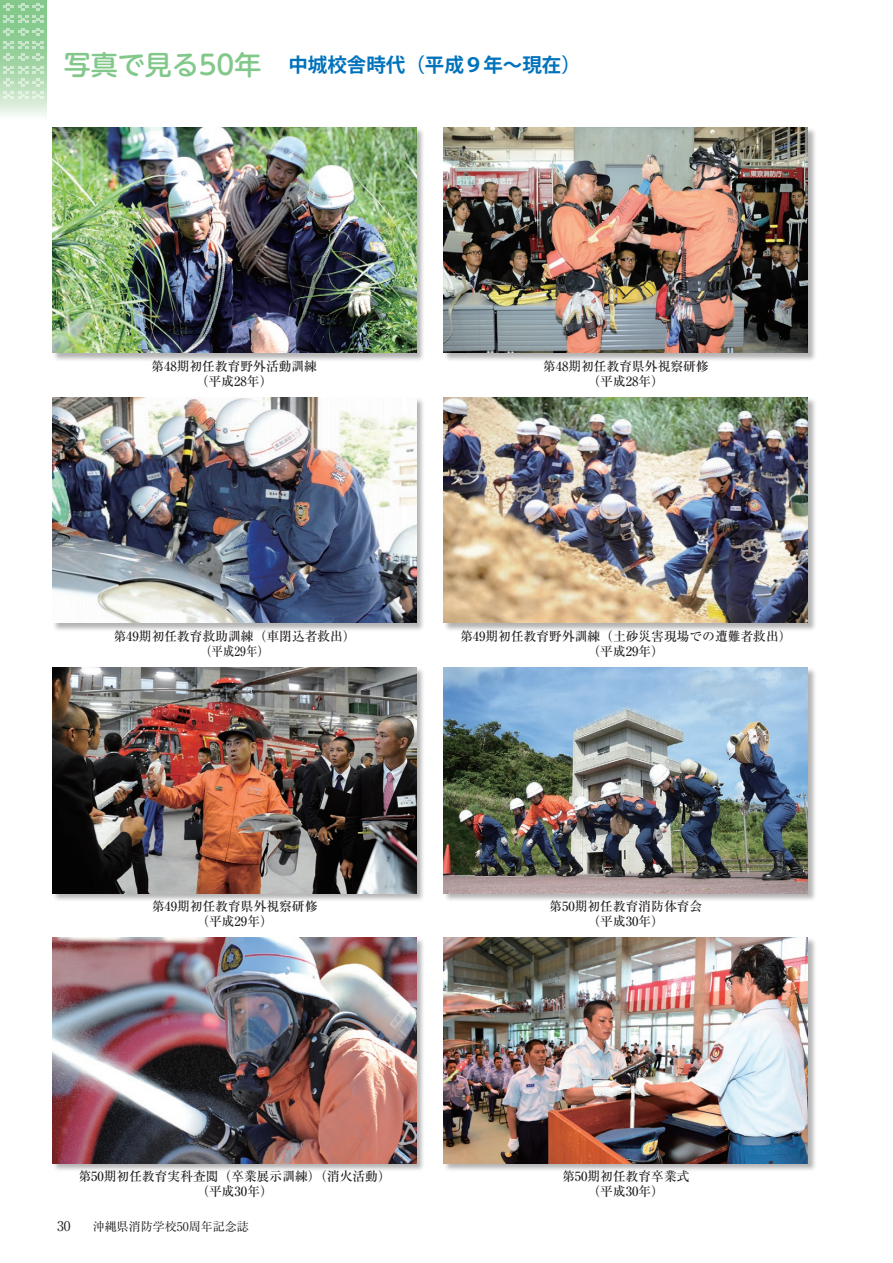
<style>
.page{position:relative;width:893px;height:1263px;background:#fff}
.page>*{position:absolute;margin:0;border:0;box-sizing:border-box;transform-origin:0 0}
.t1{font:700 19.5px "Koz Go Pro";color:#0072bc}
.t2{font:13.5px "Ryumin Pro";color:#231f20}
.t3{font:500 12.75px/15px "Ryumin Pro";color:#231f20;text-align:center}
.t4{font:12px "Ryumin Pro";color:#231f20}
.s1{font-family:"UD Shin M Go Pro";font-weight:500;font-size:27px;color:#83c88b}
</style>
<div class="page">
<svg style="left:0;top:0;width:47px;height:116px;background:#bee0c0"></svg>
<svg style="left:3px;top:3px;width:40px;height:96px;background:#acd9b0"></svg>
<div style="left:52px;top:127px;width:374px;height:235px;background:#231f20;opacity:.34"></div>
<img style="left:52px;top:128px;width:365px;height:225px">
<div style="left:443px;top:127px;width:374px;height:235px;background:#231f20;opacity:.34"></div>
<img style="left:444px;top:128px;width:364px;height:225px">
<div style="left:52px;top:667px;width:374px;height:235px;background:#231f20;opacity:.34"></div>
<img style="left:52px;top:668px;width:365px;height:225px">
<div style="left:443px;top:397px;width:374px;height:235px;background:#231f20;opacity:.34"></div>
<img style="left:444px;top:398px;width:364px;height:225px">
<div style="left:52px;top:397px;width:374px;height:235px;background:#231f20;opacity:.34"></div>
<img style="left:52px;top:398px;width:365px;height:225px">
<div style="left:443px;top:667px;width:374px;height:235px;background:#231f20;opacity:.34"></div>
<img style="left:444px;top:668px;width:364px;height:225px">
<div style="left:52px;top:937px;width:374px;height:235px;background:#231f20;opacity:.34"></div>
<img style="left:52px;top:938px;width:365px;height:225px">
<div style="left:443px;top:937px;width:374px;height:235px;background:#231f20;opacity:.34"></div>
<img style="left:444px;top:938px;width:364px;height:225px">
<h1 class="t1" style="left:64px;top:52px;width:519px"><span class="s1">写真で見る50年　</span>中城校舎時代（平成９年～現在）</h1>
<p class="t3" style="left:151px;top:357px;width:167px">第48期初任教育野外活動訓練（平成28年）</p>
<p class="t3" style="left:543px;top:357px;width:167px">第48期初任教育県外視察研修（平成28年）</p>
<p class="t3" style="left:113px;top:627px;width:244px">第49期初任教育救助訓練（車閉込者救出）（平成29年）</p>
<p class="t3" style="left:152px;top:897px;width:167px">第49期初任教育県外視察研修（平成29年）</p>
<p class="t3" style="left:460px;top:627px;width:333px">第49期初任教育野外訓練（土砂災害現場での遭難者救出）（平成29年）</p>
<p class="t3" style="left:549px;top:897px;width:154px">第50期初任教育消防体育会（平成30年）</p>
<p class="t3" style="left:78px;top:1167px;width:314px">第50期初任教育実科査閲（卒業展示訓練）（消火活動）（平成30年）</p>
<p class="t3" style="left:562px;top:1167px;width:129px">第50期初任教育卒業式（平成30年）</p>
<p class="t2" style="left:57px;top:1215px;width:15px">30</p>
<p class="t4" style="left:93px;top:1217px;width:158px">沖縄県消防学校50周年記念誌</p>
</div>
